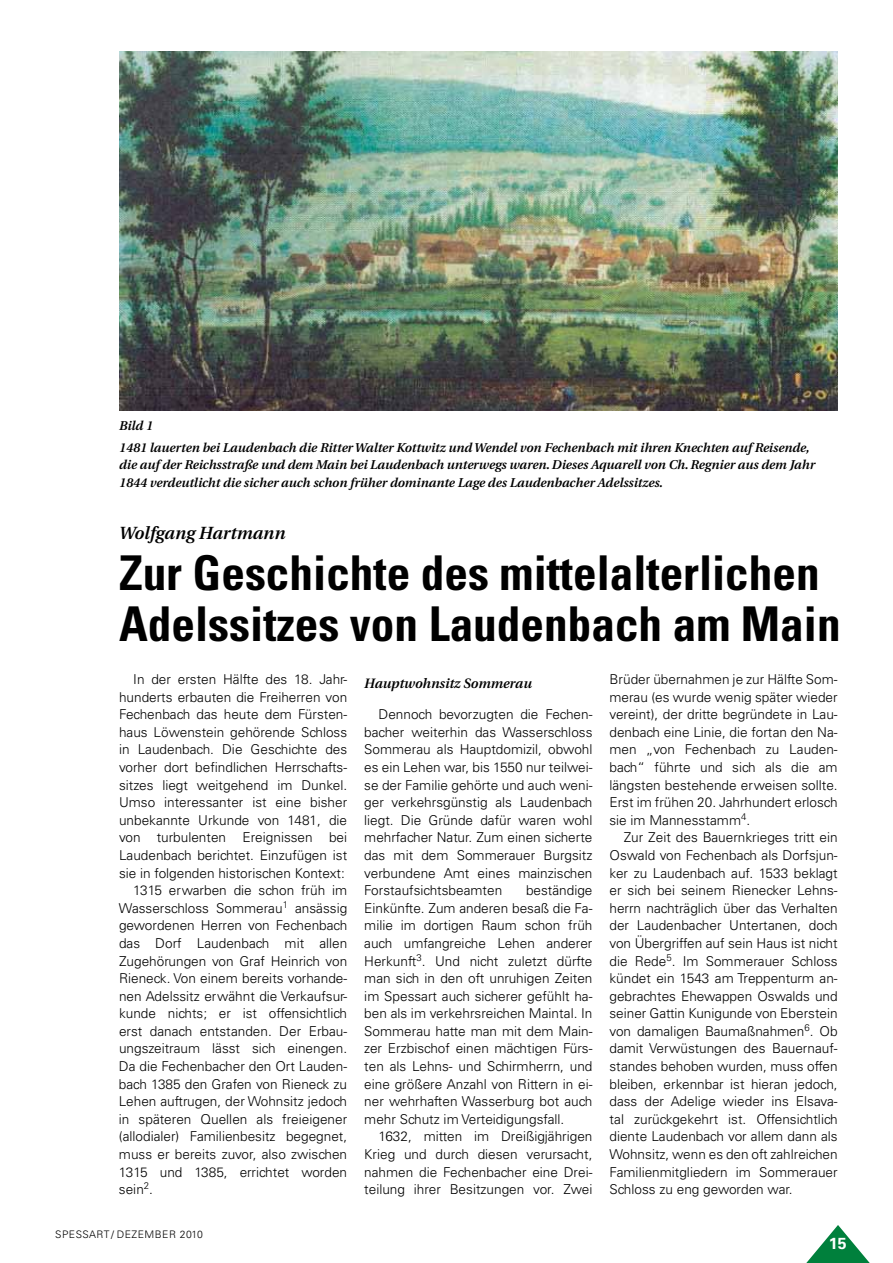
<style>
.page{position:relative;width:893px;height:1263px;background:#fff}
.page>*{position:absolute;margin:0;border:0;box-sizing:border-box;transform-origin:0 0}
.t1{font:700 condensed 48px/51.2px "Univers LT";color:#000}
.t2{font:italic 600 17.55px "Utopia";color:#000}
.t3{font:700 16.05px "Univers LT";color:#fff}
.t4{font:300 13.65px/17.5px "Univers LT";color:#000;text-align:justify}
.t5{font:italic 600 13.65px "Utopia";color:#000}
.t6{font:italic 600 12.75px/21.9px "Utopia";color:#000}
.t7{font:300 10.35px "Univers LT";letter-spacing:.045em;color:#000}
</style>
<div class="page">
<svg style="left:806px;top:1225px;width:64px;height:38px"></svg>
<img style="left:119px;top:51px;width:719px;height:360px">
<p class="t6" style="left:119px;top:415px;width:692px">Bild 1<br>1481 lauerten bei Laudenbach die Ritter Walter Kottwitz und Wendel von Fechenbach mit ihren Knechten auf Reisende,</p>
<p class="t6" style="left:119px;top:456px;width:698px;line-height:17.5px">die auf der Reichsstraße und dem Main bei Laudenbach unterwegs waren. Dieses Aquarell von Ch. Regnier aus dem Jahr<br>1844 verdeutlicht die sicher auch schon früher dominante Lage des Laudenbacher Adelssitzes.</p>
<p class="t2" style="left:119px;top:523px;width:168px">Wolfgang Hartmann</p>
<h1 class="t1" style="left:119px;top:547px;width:723px">Zur Geschichte des mittelalterlichen<br>Adelssitzes von Laudenbach am Main</h1>
<p class="t4" style="left:133px;top:670px;width:215px">In der ersten Hälfte des 18. Jahr-</p>
<p class="t4" style="left:119px;top:688px;width:230px">hunderts erbauten die Freiherren von</p>
<p class="t4" style="left:119px;top:706px;width:230px">Fechenbach das heute dem Fürsten-</p>
<p class="t4" style="left:119px;top:723px;width:230px">haus Löwenstein gehörende Schloss</p>
<p class="t4" style="left:119px;top:741px;width:230px">in Laudenbach. Die Geschichte des</p>
<p class="t4" style="left:119px;top:758px;width:230px">vorher dort befindlichen Herrschafts-</p>
<p class="t4" style="left:119px;top:776px;width:230px">sitzes liegt weitgehend im Dunkel.</p>
<p class="t4" style="left:119px;top:794px;width:230px">Umso interessanter ist eine bisher</p>
<p class="t4" style="left:119px;top:811px;width:230px">unbekannte Urkunde von 1481, die</p>
<p class="t4" style="left:119px;top:829px;width:230px">von turbulenten Ereignissen bei</p>
<p class="t4" style="left:119px;top:846px;width:230px">Laudenbach berichtet. Einzufügen ist</p>
<p class="t4" style="left:119px;top:864px;width:227px">sie in folgenden historischen Kontext:</p>
<p class="t4" style="left:133px;top:881px;width:215px">1315 erwarben die schon früh im</p>
<p class="t4" style="left:119px;top:899px;width:230px">Wasserschloss Sommerau<sup>1</sup> ansässig</p>
<p class="t4" style="left:119px;top:917px;width:230px">gewordenen Herren von Fechenbach</p>
<p class="t4" style="left:119px;top:934px;width:230px">das Dorf Laudenbach mit allen</p>
<p class="t4" style="left:119px;top:952px;width:230px">Zugehörungen von Graf Heinrich von</p>
<p class="t4" style="left:119px;top:969px;width:230px">Rieneck. Von einem bereits vorhande-</p>
<p class="t4" style="left:119px;top:987px;width:230px">nen Adelssitz erwähnt die Verkaufsur-</p>
<p class="t4" style="left:119px;top:1005px;width:230px">kunde nichts; er ist offensichtlich</p>
<p class="t4" style="left:119px;top:1022px;width:230px">erst danach entstanden. Der Erbau-</p>
<p class="t4" style="left:119px;top:1040px;width:230px">ungszeitraum lässt sich einengen.</p>
<p class="t4" style="left:119px;top:1057px;width:230px">Da die Fechenbacher den Ort Lauden-</p>
<p class="t4" style="left:119px;top:1075px;width:230px">bach 1385 den Grafen von Rieneck zu</p>
<p class="t4" style="left:119px;top:1092px;width:230px">Lehen auftrugen, der Wohnsitz jedoch</p>
<p class="t4" style="left:119px;top:1110px;width:230px">in späteren Quellen als freieigener</p>
<p class="t4" style="left:119px;top:1128px;width:230px">(allodialer) Familienbesitz begegnet,</p>
<p class="t4" style="left:119px;top:1145px;width:230px">muss er bereits zuvor, also zwischen</p>
<p class="t4" style="left:119px;top:1163px;width:230px">1315 und 1385, errichtet worden</p>
<p class="t4" style="left:119px;top:1180px;width:36px">sein<sup>2</sup>.</p>
<p class="t4" style="left:609px;top:670px;width:230px">Brüder übernahmen je zur Hälfte Som&shy;merau (es wurde wenig später wieder vereint), der dritte begründete in Lau&shy;denbach eine Linie, die fortan den Na&shy;men „von Fechenbach zu Lauden&shy;bach“ führte und sich als die am längsten bestehende erweisen sollte.<br>Erst im frühen 20. Jahrhundert erlosch sie im Mannesstamm<sup>4</sup>.</p>
<p class="t4" style="left:609px;top:829px;width:230px;text-indent:14px">Zur Zeit des Bauernkrieges tritt ein Oswald von Fechenbach als Dorfsjun&shy;ker zu Laudenbach auf. 1533 beklagt er sich bei seinem Rienecker Lehns&shy;herrn nachträglich über das Verhalten der Laudenbacher Untertanen, doch von Übergriffen auf sein Haus ist nicht die Rede<sup>5</sup>. Im Sommerauer Schloss kündet ein 1543 am Treppenturm an&shy;gebrachtes E hewappen Oswalds und seiner Gattin Kunigunde von Eberstein von damaligen Baumaßnahmen<sup>6</sup>. Ob damit Verwüstungen des Bauernauf&shy;standes behoben wurden, muss offen bleiben, erkennbar ist hieran jedoch, dass der Adelige wieder ins Elsava&shy;tal zurückgekehrt ist. Offensichtlich diente Laudenbach vor allem dann als Wohnsitz, wenn es den oft zahlreichen Familienmitgliedern im Sommerauer Schloss zu eng geworden war.</p>
<p class="t5" style="left:364px;top:675px;width:169px">Hauptwohnsitz Sommerau</p>
<p class="t4" style="left:364px;top:706px;width:230px;text-indent:14px">Dennoch bevorzugten die Fechen&shy;bacher weiterhin das Wasserschloss Sommerau als Hauptdomizil, obwohl es ein Lehen war, bis 1550 nur teilwei&shy;se der Familie gehörte und auch weni&shy;ger verkehrsgünstig als Laudenbach liegt. Die Gründe dafür waren wohl mehrfacher Natur. Zum einen sicherte das mit dem Sommerauer Burgsitz verbundene Amt eines mainzischen Forstaufsichtsbeamten</p>
<p class="t4" style="left:364px;top:881px;width:230px;text-indent:162px">beständige Einkünfte. Zum anderen besaß die Fa&shy;milie im dortigen Raum schon früh auch umfangreiche Lehen anderer Herkunft<sup>3</sup>. Und nicht zuletzt dürfte man sich in den oft unruhigen Zeiten im Spessart auch sicherer gefühlt ha&shy;ben als im verkehrsreichen Maintal. In Sommerau hatte man mit dem Main&shy;zer Erzbischof einen mächtigen Fürs&shy;ten als Lehns- und Schirmherrn, und eine größere Anzahl von Rittern in ei&shy;ner wehrhaften Wasserburg bot auch mehr Schutz im Verteidigungsfall.</p>
<p class="t4" style="left:364px;top:1128px;width:230px;text-indent:14px">1632, mitten im Dreißigjährigen Krieg und durch diesen verursacht, nahmen die Fechenbacher eine Drei&shy;teilung ihrer Besitzungen vor. Zwei</p>
<p class="t7" style="left:55px;top:1228px;width:149px">Spessart / Dezember 2010</p>
<p class="t3" style="left:829px;top:1234px;width:19px">15</p>
</div>
